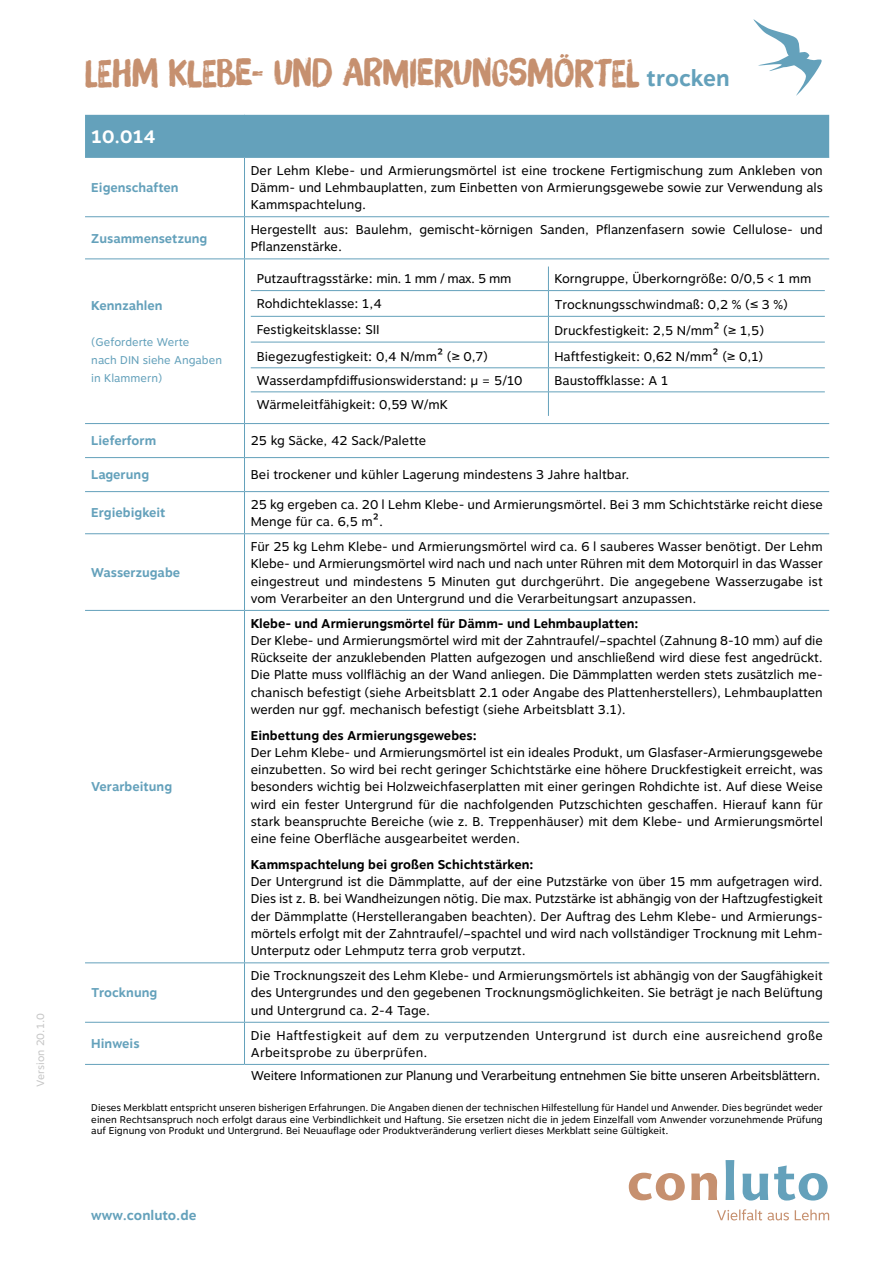
<style>
.page{position:relative;width:893px;height:1263px;background:#fff}
.page>*{position:absolute;margin:0;border:0;box-sizing:border-box;transform-origin:0 0}
.t1{font:37.5px "Brush Up";color:#c6906f}
.t2{font:700 18px "Motiva Sans";color:#fff}
.t3{font:700 13.5px "Motiva Sans";color:#64a1bb}
.t4{font:12.75px/17.2px "Motiva Sans";color:#000;text-align:justify}
.t5{font:700 12.75px "Motiva Sans";color:#000}
.t6{font:700 12.75px "Motiva Sans";color:#64a1bb}
.t7{font:12.75px/17.2px "Motiva Sans";letter-spacing:.02em;color:#000}
.t8{font:12.75px "Motiva Sans";letter-spacing:-.02em;color:#000}
.t9{font:11.25px/18px "Motiva Sans";color:#64a1bb}
.t10{font:10.5px "Motiva Sans";color:#c6c6c6}
.t11{font:9.75px/11.7px "Motiva Sans";color:#000;text-align:justify}
.s1{font-family:"Motiva Sans";font-weight:700;font-size:22.5px;color:#64a1bb}
.s2{font-size:15px}
</style>
<div class="page">
<svg style="left:717px;top:1209px;width:112px;height:11px"></svg>
<svg style="left:726px;top:1160px;width:8px;height:40px"></svg>
<svg style="left:742px;top:1174px;width:26px;height:26px"></svg>
<svg style="left:774px;top:1165px;width:54px;height:35px"></svg>
<svg style="left:629px;top:1173px;width:56px;height:27px"></svg>
<svg style="left:691px;top:1173px;width:26px;height:27px"></svg>
<svg style="left:753px;top:19px;width:69px;height:77px"></svg>
<div style="left:85px;top:115px;width:744px;height:42px;background:#64a1bb"></div>
<hr style="left:244px;top:115px;width:1px;height:42px;background:#64a1bb">
<hr style="left:85px;top:157px;width:159px;height:1px;background:#64a1bb">
<hr style="left:244px;top:157px;width:585px;height:1px;background:#64a1bb">
<hr style="left:244px;top:158px;width:1px;height:58px;background:#64a1bb">
<hr style="left:85px;top:216px;width:159px;height:1px;background:#64a1bb">
<hr style="left:244px;top:216px;width:585px;height:1px;background:#64a1bb">
<hr style="left:244px;top:217px;width:1px;height:41px;background:#64a1bb">
<hr style="left:85px;top:258px;width:159px;height:1px;background:#64a1bb">
<hr style="left:244px;top:258px;width:585px;height:1px;background:#64a1bb">
<hr style="left:244px;top:259px;width:1px;height:164px;background:#64a1bb">
<hr style="left:85px;top:423px;width:159px;height:1px;background:#64a1bb">
<hr style="left:244px;top:423px;width:585px;height:1px;background:#64a1bb">
<hr style="left:244px;top:424px;width:1px;height:33px;background:#64a1bb">
<hr style="left:85px;top:457px;width:159px;height:1px;background:#64a1bb">
<hr style="left:244px;top:457px;width:585px;height:1px;background:#64a1bb">
<hr style="left:244px;top:458px;width:1px;height:33px;background:#64a1bb">
<hr style="left:85px;top:491px;width:159px;height:1px;background:#64a1bb">
<hr style="left:244px;top:491px;width:585px;height:1px;background:#64a1bb">
<hr style="left:244px;top:492px;width:1px;height:41px;background:#64a1bb">
<hr style="left:85px;top:533px;width:159px;height:1px;background:#64a1bb">
<hr style="left:244px;top:533px;width:585px;height:1px;background:#64a1bb">
<hr style="left:244px;top:534px;width:1px;height:76px;background:#64a1bb">
<hr style="left:85px;top:610px;width:159px;height:1px;background:#64a1bb">
<hr style="left:244px;top:610px;width:585px;height:1px;background:#64a1bb">
<hr style="left:244px;top:611px;width:1px;height:351px;background:#64a1bb">
<hr style="left:85px;top:962px;width:159px;height:1px;background:#64a1bb">
<hr style="left:244px;top:962px;width:585px;height:1px;background:#64a1bb">
<hr style="left:244px;top:963px;width:1px;height:59px;background:#64a1bb">
<hr style="left:85px;top:1022px;width:159px;height:1px;background:#64a1bb">
<hr style="left:244px;top:1022px;width:585px;height:1px;background:#64a1bb">
<hr style="left:244px;top:1023px;width:1px;height:41px;background:#64a1bb">
<hr style="left:85px;top:1064px;width:159px;height:1px;background:#64a1bb">
<hr style="left:244px;top:1064px;width:585px;height:1px;background:#64a1bb">
<hr style="left:251px;top:290px;width:297px;height:1px;background:#64a1bb">
<hr style="left:548px;top:290px;width:277px;height:1px;background:#64a1bb">
<hr style="left:251px;top:316px;width:297px;height:1px;background:#64a1bb">
<hr style="left:548px;top:316px;width:277px;height:1px;background:#64a1bb">
<hr style="left:251px;top:342px;width:297px;height:1px;background:#64a1bb">
<hr style="left:548px;top:342px;width:277px;height:1px;background:#64a1bb">
<hr style="left:251px;top:367px;width:297px;height:1px;background:#64a1bb">
<hr style="left:548px;top:367px;width:277px;height:1px;background:#64a1bb">
<hr style="left:251px;top:392px;width:297px;height:1px;background:#64a1bb">
<hr style="left:548px;top:392px;width:277px;height:1px;background:#64a1bb">
<svg style="left:548px;top:267px;width:1px;height:149px"></svg>
<p class="t10" style="left:33px;top:1086px;width:75px;rotate:-90deg">Version 20.1.0</p>
<h1 class="t1" style="left:85px;top:50px;width:646px">LEHM KLEBE- UND ARMIERUNGSMÖRTEL <span class="s1">trocken</span></h1>
<h2 class="t2" style="left:91px;top:123px;width:66px">10.014</h2>
<p class="t6" style="left:91px;top:178px;width:89px">Eigenschaften</p>
<p class="t4" style="left:251px;top:162px;width:574px">Der Lehm Klebe- und Armierungsmörtel ist eine trockene Fertigmischung zum Ankleben von Dämm- und Lehmbauplatten, zum Einbetten von Armierungsgewebe sowie zur Verwendung als Kammspachtelung.</p>
<p class="t6" style="left:91px;top:229px;width:118px">Zusammensetzung</p>
<p class="t4" style="left:251px;top:221px;width:574px">Hergestellt aus: Baulehm, gemischt-körnigen Sanden, Pflanzenfasern sowie Cellulose- und<br>Pflanzenstärke.</p>
<p class="t6" style="left:91px;top:296px;width:73px">Kennzahlen</p>
<p class="t9" style="left:91px;top:333px;width:132px">(Geforderte Werte<br>nach DIN siehe Angaben in Klammern)</p>
<p class="t4" style="left:257px;top:270px;width:256px">Putzauftragsstärke: min. 1 mm / max. 5 mm</p>
<p class="t4" style="left:554px;top:270px;width:259px">Korngruppe, Überkorngröße: 0/0,5 &lt; 1 mm</p>
<p class="t4" style="left:257px;top:295px;width:127px">Rohdichteklasse: 1,4</p>
<p class="t4" style="left:554px;top:296px;width:235px">Trocknungsschwindmaß: 0,2 % (≤ 3 %)</p>
<p class="t4" style="left:257px;top:321px;width:125px">Festigkeitsklasse: SII</p>
<p class="t4" style="left:554px;top:322px;width:211px">Druckfestigkeit: 2,5 N/mm<span class="s2">2</span> (≥ 1,5)</p>
<p class="t4" style="left:257px;top:348px;width:233px">Biegezugfestigkeit: 0,4 N/mm<span class="s2">2</span> (≥ 0,7)</p>
<p class="t4" style="left:554px;top:348px;width:210px">Haftfestigkeit: 0,62 N/mm<span class="s2">2</span> (≥ 0,1)</p>
<p class="t4" style="left:257px;top:372px;width:267px">Wasserdampfdiffusionswiderstand: μ = 5/10</p>
<p class="t4" style="left:554px;top:372px;width:115px">Baustoffklasse: A 1</p>
<p class="t4" style="left:257px;top:396px;width:193px">Wärmeleitfähigkeit: 0,59 W/mK</p>
<p class="t6" style="left:91px;top:431px;width:67px">Lieferform</p>
<p class="t4" style="left:251px;top:432px;width:177px">25 kg Säcke, 42 Sack/Palette</p>
<p class="t6" style="left:91px;top:465px;width:59px">Lagerung</p>
<p class="t4" style="left:251px;top:466px;width:380px">Bei trockener und kühler Lagerung mindestens 3 Jahre haltbar.</p>
<p class="t6" style="left:91px;top:504px;width:76px">Ergiebigkeit</p>
<p class="t4" style="left:251px;top:496px;width:574px">25 kg ergeben ca. 20 l Lehm Klebe- und Armierungsmörtel. Bei 3 mm Schichtstärke reicht diese<br>Menge für ca. 6,5 m<span class="s2">2</span>.</p>
<p class="t6" style="left:91px;top:563px;width:90px">Wasserzugabe</p>
<p class="t4" style="left:251px;top:538px;width:574px">Für 25 kg Lehm Klebe- und Armierungsmörtel wird ca. 6 l sauberes Wasser benötigt. Der Lehm Klebe- und Armierungsmörtel wird nach und nach unter Rühren mit dem Motorquirl in das Wasser eingestreut und mindestens 5 Minuten gut durchgerührt. Die angegebene Wasserzugabe ist vom Verarbeiter an den Untergrund und die Verarbeitungsart anzupassen.</p>
<p class="t6" style="left:91px;top:777px;width:82px">Verarbeitung</p>
<p class="t6" style="left:91px;top:983px;width:68px">Trocknung</p>
<p class="t5" style="left:251px;top:614px;width:389px">Klebe- und Armierungsmörtel für Dämm- und Lehmbauplatten:</p>
<p class="t4" style="left:251px;top:632px;width:574px">Der Klebe- und Armierungsmörtel wird mit der Zahntraufel/–spachtel (Zahnung 8-10 mm) auf die Rückseite der anzuklebenden Platten aufgezogen und anschließend wird diese fest angedrückt.<br>Die Platte muss vollflächig an der Wand anliegen. Die Dämmplatten werden stets zusätzlich me&shy;chanisch befestigt (siehe Arbeitsblatt 2.1 oder Angabe des Plattenherstellers), Lehmbauplatten werden nur ggf. mechanisch befestigt (siehe Arbeitsblatt 3.1).</p>
<p class="t5" style="left:251px;top:726px;width:227px">Einbettung des Armierungsgewebes:</p>
<p class="t4" style="left:251px;top:744px;width:574px">Der Lehm Klebe- und Armierungsmörtel ist ein ideales Produkt, um Glasfaser-Armierungsgewebe einzubetten. So wird bei recht geringer Schichtstärke eine höhere Druckfestigkeit erreicht, was besonders wichtig bei Holzweichfaserplatten mit einer geringen Rohdichte ist. Auf diese Weise wird ein fester Untergrund für die nachfolgenden Putzschichten geschaffen. Hierauf kann für stark beanspruchte Bereiche (wie z. B. Treppenhäuser) mit dem Klebe- und Armierungsmörtel eine feine Oberfläche ausgearbeitet werden.</p>
<p class="t5" style="left:251px;top:855px;width:284px">Kammspachtelung bei großen Schichtstärken:</p>
<p class="t4" style="left:251px;top:873px;width:574px">Der Untergrund ist die Dämmplatte, auf der eine Putzstärke von über 15 mm aufgetragen wird.<br>Dies ist z. B. bei Wandheizungen nötig. Die max. Putzstärke ist abhängig von der Haftzugfestigkeit der Dämmplatte (Herstellerangaben beachten). Der Auftrag des Lehm Klebe- und Armierungs&shy;mörtels erfolgt mit der Zahntraufel/–spachtel und wird nach vollständiger Trocknung mit Lehm-Unterputz oder Lehmputz terra grob verputzt.</p>
<p class="t4" style="left:251px;top:967px;width:574px">Die Trocknungszeit des Lehm Klebe- und Armierungsmörtels ist abhängig von der Saugfähigkeit des Untergrundes und den gegebenen Trocknungsmöglichkeiten. Sie beträgt je nach Belüftung und Untergrund ca. 2-4 Tage.</p>
<p class="t6" style="left:91px;top:1034px;width:50px">Hinweis</p>
<p class="t7" style="left:251px;top:1026px;width:574px">Die Haftfestigkeit auf dem zu verputzenden Untergrund ist durch eine ausreichend große<br>Arbeitsprobe zu überprüfen.</p>
<p class="t8" style="left:251px;top:1066px;width:571px">Weitere Informationen zur Planung und Verarbeitung entnehmen Sie bitte unseren Arbeitsblättern.</p>
<p class="t11" style="left:91px;top:1102px;width:733px">Dieses Merkblatt entspricht unseren bisherigen Erfahrungen. Die Angaben dienen der technischen Hilfestellung für Handel und Anwender. Dies begründet weder einen Rechtsanspruch noch erfolgt daraus eine Verbindlichkeit und Haftung. Sie ersetzen nicht die in jedem Einzelfall vom Anwender vorzunehmende Prüfung auf Eignung von Produkt und Untergrund. Bei Neuauflage oder Produktveränderung verliert dieses Merkblatt seine Gültigkeit.</p>
<p class="t3" style="left:91px;top:1206px;width:107px">www.conluto.de</p>
</div>
